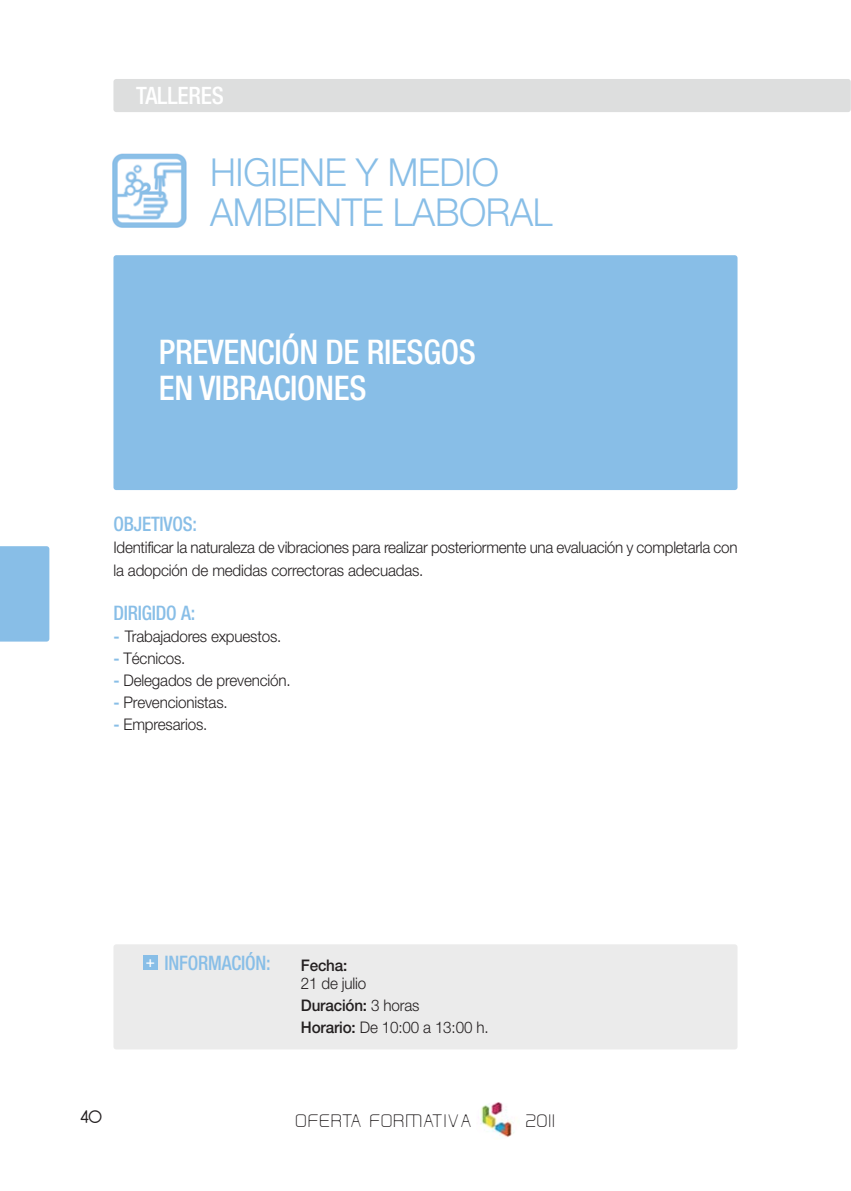
<style>
.page{position:relative;width:851px;height:1191px;background:#fff}
.page>*{position:absolute;margin:0;border:0;box-sizing:border-box;transform-origin:0 0}
.t1{font:300 38.6px/40px "Helvetica Neue";letter-spacing:-.01em;color:#88bee7;scale:.95 1}
.t2{font:500 condensed 34px/36px "Helvetica Neue";letter-spacing:-.01em;color:#fff}
.t3{font:500 condensed 24px "Helvetica Neue";letter-spacing:-.01em;color:#fff}
.t4{font:500 condensed 20px "Helvetica Neue";letter-spacing:-.01em;color:#88bee7;scale:.95 1}
.t5{font:20px "Antipasto";color:#231f20}
.t6{font:19px "Hall Fetica Decompose";color:#231f20}
.t7{font:300 16px/22px "Helvetica Neue";letter-spacing:-.01em;color:#231f20;scale:.95 1}
.t8{font:500 16px "Helvetica Neue";letter-spacing:-.01em;color:#231f20;scale:.95 1}
.t9{font:15.2px "Helvetica TT";color:#fff}
.s1{font-weight:700;color:#88bee7}
.s2{font-weight:500}
</style>
<div class="page">
<div style="left:113px;top:255px;width:624px;height:235px;background:#88bee7;border-radius:3px"></div>
<div style="left:113px;top:79px;width:737px;height:33px;background:#dddede;border-radius:3px"></div>
<div style="left:113px;top:944px;width:624px;height:105px;background:#ebebeb"></div>
<div style="left:143px;top:955px;width:14px;height:14px;background:#88bee7"></div>
<div style="left:0;top:546px;width:49px;height:95px;background:#88bee7"></div>
<img style="left:112px;top:154px;width:74px;height:73px">
<img style="left:476px;top:1101px;width:43px;height:38px;border-radius:50%">
<h3 class="t3" style="left:136px;top:87px;width:89px">TALLERES</h3>
<h1 class="t1" style="left:210px;top:156px;width:362px">HIGIENE Y MEDIO<br>AMBIENTE LABORAL</h1>
<h2 class="t2" style="left:159px;top:337px;width:318px">PREVENCIÓN DE RIESGOS<br>EN VIBRACIONES</h2>
<p class="t4" style="left:113px;top:517px;width:90px">OBJETIVOS:</p>
<p class="t7" style="left:113px;top:538px;width:658px">Identificar la naturaleza de vibraciones para realizar posteriormente una evaluación y completarla con la adopción de medidas correctoras adecuadas.</p>
<p class="t4" style="left:113px;top:605px;width:88px">DIRIGIDO A:</p>
<p class="t7" style="left:113px;top:626px;width:178px"><span class="s1">-</span> Trabajadores expuestos.</p>
<p class="t7" style="left:113px;top:648px;width:77px"><span class="s1">-</span> Técnicos.</p>
<p class="t7" style="left:113px;top:670px;width:188px"><span class="s1">-</span> Delegados de prevención.</p>
<p class="t7" style="left:113px;top:692px;width:122px"><span class="s1">-</span> Prevencionistas.</p>
<p class="t7" style="left:113px;top:714px;width:100px"><span class="s1">-</span> Empresarios.</p>
<p class="t5" style="left:80px;top:1110px;width:23px">40</p>
<p class="t9" style="left:146px;top:953px;width:10px">+</p>
<p class="t4" style="left:164px;top:955px;width:113px">INFORMACIÓN:</p>
<p class="t8" style="left:301px;top:959px;width:50px">Fecha:</p>
<p class="t7" style="left:301px;top:973px;width:199px">21 de julio<br><span class="s2">Duración:</span> 3 horas<br><span class="s2">Horario:</span> De 10:00 a 13:00 h.</p>
<p class="t6" style="left:295px;top:1109px;width:179px">OFERTA FORMATIVA</p>
<p class="t6" style="left:525px;top:1109px;width:32px">2011</p>
</div>
